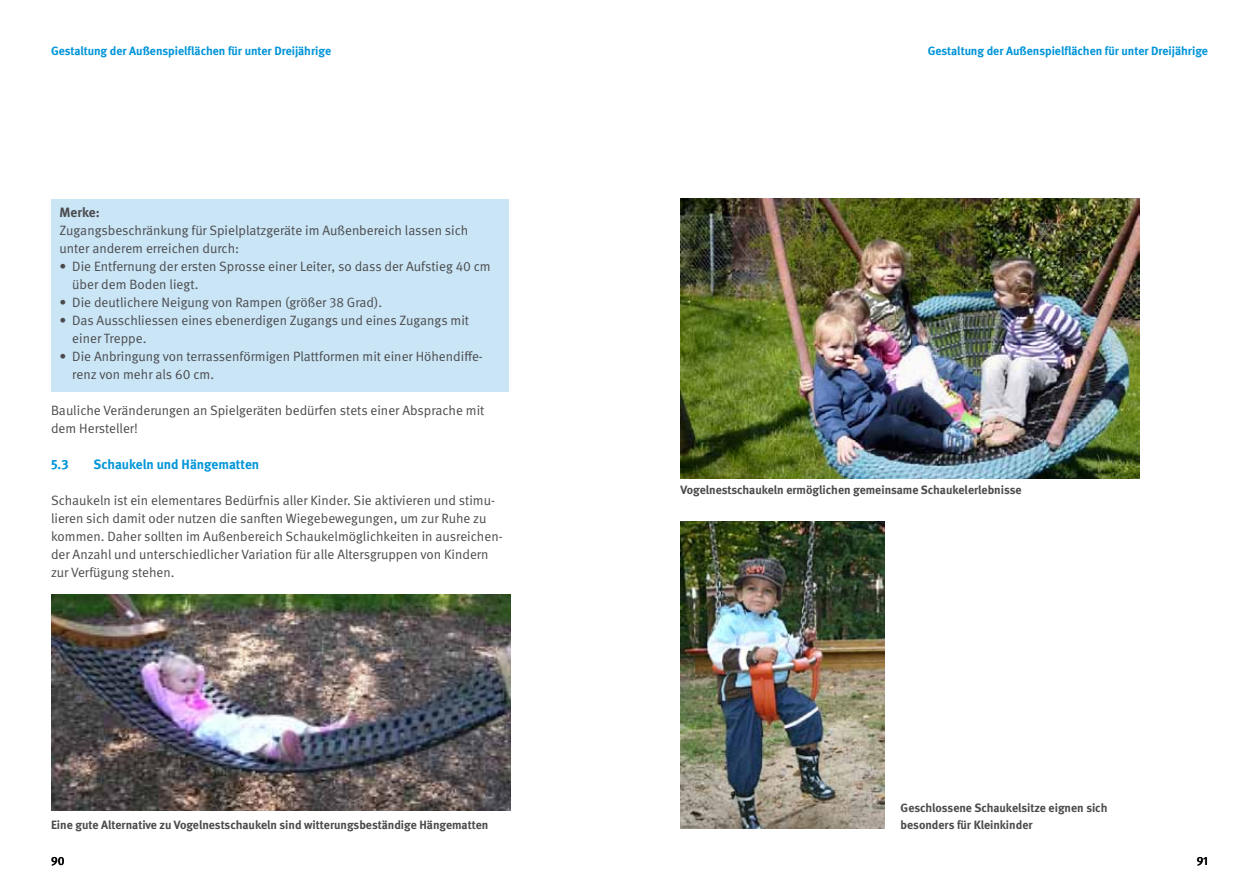
<style>
.page{position:relative;width:1259px;height:893px;background:#fff}
.page>*{position:absolute;margin:0;border:0;box-sizing:border-box;transform-origin:0 0}
.t1{font:13.5px/18px "DGUV Meta";color:#4b4b4d}
.t2{font:700 13.5px "DGUV Meta";color:#0095d8}
.t3{font:700 13.5px "DGUV Meta";color:#4b4b4d}
.t4{font:700 12px/16.5px "DGUV Meta";color:#4b4b4d}
.t5{font:700 12px "DGUV Meta";color:#0095d8}
.t6{font:500 12px "DGUV Meta";color:#000}
</style>
<div class="page">
<div style="left:51px;top:199px;width:457px;height:193px;background:#c9e5f6"></div>
<img style="left:680px;top:199px;width:460px;height:279px">
<img style="left:51px;top:595px;width:459px;height:215px">
<img style="left:680px;top:521px;width:205px;height:308px">
<p class="t5" style="left:51px;top:44px;width:281px">Gestaltung der Außenspielflächen für unter Dreijährige</p>
<p class="t5" style="left:928px;top:44px;width:281px">Gestaltung der Außenspielflächen für unter Dreijährige</p>
<p class="t3" style="left:60px;top:204px;width:42px">Merke:</p>
<p class="t1" style="left:60px;top:221px;width:410px">Zugangsbeschränkung für Spielplatzgeräte im Außenbereich lassen sich unter anderem erreichen durch:</p>
<p class="t1" style="left:72px;top:257px;width:420px;text-indent:-13px">• Die Entfernung der ersten Sprosse einer Leiter, so dass der Aufstieg 40 cm über dem Boden liegt.</p>
<p class="t1" style="left:60px;top:293px;width:324px">• Die deutlichere Neigung von Rampen (größer 38 Grad).</p>
<p class="t1" style="left:72px;top:311px;width:398px;text-indent:-13px">• Das Ausschliessen eines ebenerdigen Zugangs und eines Zugangs mit einer Treppe.</p>
<p class="t1" style="left:72px;top:347px;width:412px;text-indent:-13px">• Die Anbringung von terrassenförmigen Plattformen mit einer Höhendiffe&shy;renz von mehr als 60 cm.</p>
<p class="t1" style="left:51px;top:401px;width:435px">Bauliche Veränderungen an Spielgeräten bedürfen stets einer Absprache mit dem Hersteller!</p>
<p class="t2" style="left:51px;top:456px;width:19px">5.3</p>
<p class="t2" style="left:94px;top:456px;width:167px">Schaukeln und Hängematten</p>
<p class="t1" style="left:51px;top:491px;width:453px">Schaukeln ist ein elementares Bedürfnis aller Kinder. Sie aktivieren und stimu&shy;lieren sich damit oder nutzen die sanften Wiegebewegungen, um zur Ruhe zu kommen. Daher sollten im Außenbereich Schaukelmöglichkeiten in ausreichen&shy;der Anzahl und unterschiedlicher Variation für alle Altersgruppen von Kindern zur Verfügung stehen.</p>
<p class="t4" style="left:51px;top:817px;width:439px">Eine gute Alternative zu Vogelnestschaukeln sind witterungsbeständige Hängematten</p>
<p class="t4" style="left:680px;top:482px;width:342px">Vogelnestschaukeln ermöglichen gemeinsame Schaukelerlebnisse</p>
<p class="t4" style="left:900px;top:800px;width:208px">Geschlossene Schaukelsitze eignen sich besonders für Kleinkinder</p>
<p class="t6" style="left:51px;top:854px;width:15px">90</p>
<p class="t6" style="left:1196px;top:854px;width:13px">91</p>
</div>
